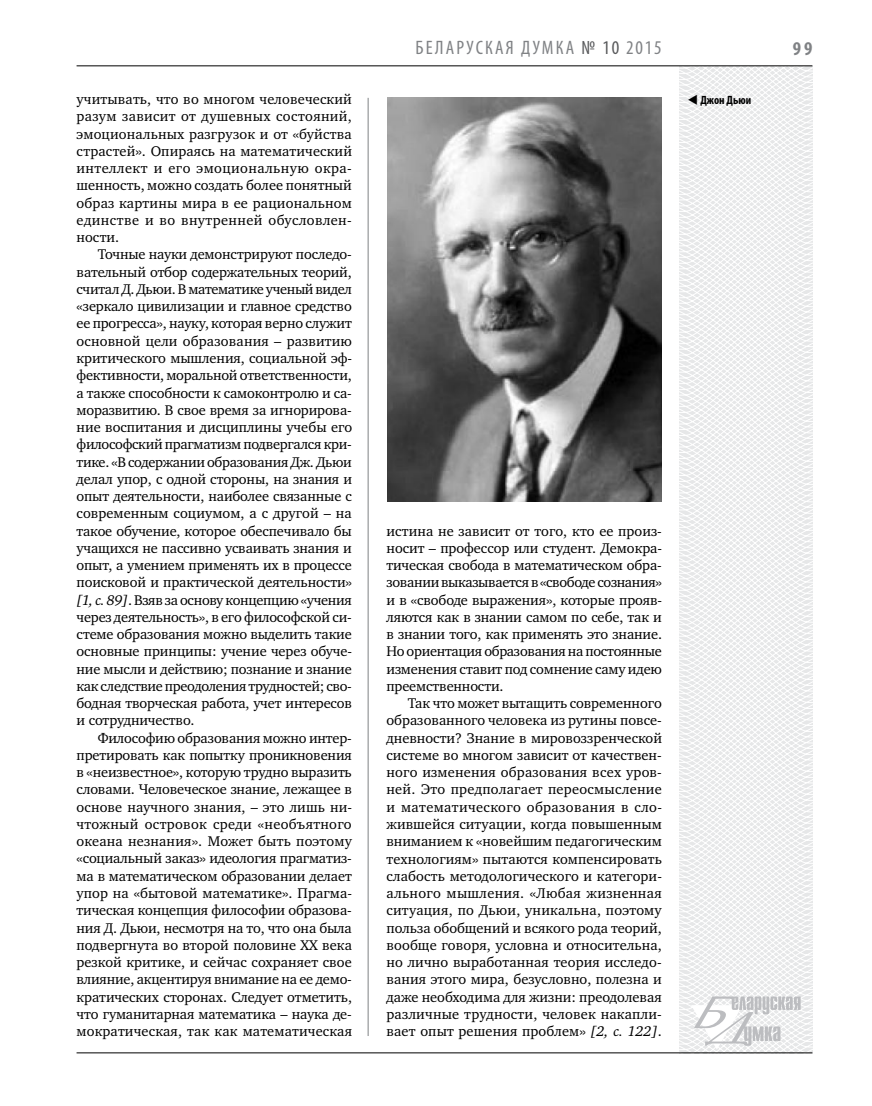
<style>
.page{position:relative;width:872px;height:1106px;background:#fff}
.page>*{position:absolute;margin:0;border:0;box-sizing:border-box;transform-origin:0 0}
.t1{font:condensed 19.5px "Myriad Pro";letter-spacing:.11em;color:#808285}
.t2{font:700 condensed 19.5px "Myriad Pro";color:#808285}
.t3{font:14.4px/17.2px "Charter C";letter-spacing:.005em;color:#000;text-align:justify}
.t4{font:700 condensed 12px "Myriad Pro";color:#000}
.s1{font-style:italic}
.s2{color:#58595b}
</style>
<div class="page">
<hr style="left:368px;top:98px;width:1px;height:938px;background:#808285">
<svg style="left:621px;top:65px;width:192px;height:989px"></svg>
<svg style="left:691px;top:996px;width:109px;height:53px"></svg>
<hr style="left:77px;top:65px;width:735px;height:1px;background:#000">
<hr style="left:77px;top:1052px;width:735px;height:1px;background:#000">
<img style="left:387px;top:97px;width:275px;height:404px">
<svg style="left:698px;top:104px;width:12px;height:1px"></svg>
<p class="t3" style="left:77px;top:91px;width:277px">учитывать, что во многом человеческий разум зависит от душевных состояний, эмоциональных разгрузок и от «буйства страстей». Опираясь на математический интеллект и его эмоциональную окра&shy;шенность, можно создать более понятный образ картины мира в ее рациональном единстве и во внутренней обусловлен&shy;ности.</p>
<p class="t3" style="left:77px;top:246px;width:277px;text-indent:21px">Точные науки демонстрируют последо&shy;вательный отбор содержательных теорий, считал Д. Дьюи. В математике ученый видел «зеркало цивилизации и главное средство ее прогресса», науку, которая верно служит основной цели образования – развитию критического мышления, социальной эф&shy;фективности, моральной ответственности, а также способности к самоконтролю и са&shy;моразвитию. В свое время за игнорирова&shy;ние воспитания и дисциплины учебы его философский прагматизм подвергался кри&shy;тике. «В содержании образования Дж. Дьюи делал упор, с одной стороны, на знания и опыт деятельности, наиболее связанные с современным социумом, а с другой – на такое обучение, которое обеспечивало бы учащихся не пассивно усваивать знания и опыт, а умением применять их в процессе поисковой и практической деятельности» <span class="s1">[1, с. 89]</span>. Взяв за основу концепцию «учения через деятельность», в его философской си&shy;стеме образования можно выделить такие основные принципы: учение через обуче&shy;ние мысли и действию; познание и знание как следствие преодоления трудностей; сво&shy;бодная творческая работа, учет интересов и сотрудничество.</p>
<p class="t3" style="left:77px;top:729px;width:277px;text-indent:21px">Философию образования можно интер&shy;претировать как попытку проникновения в «неизвестное», которую трудно выразить словами. Человеческое знание, лежащее в основе научного знания, – это лишь ни&shy;чтожный островок среди «необъятного океана незнания». Может быть поэтому «социальный заказ» идеология прагматиз&shy;ма в математическом образовании делает упор на «бытовой математике». Прагма&shy;тическая концепция философии образова&shy;ния Д. Дьюи, несмотря на то, что она была подвергнута во второй половине ХХ века резкой критике, и сейчас сохраняет свое влияние, акцентируя внимание на ее демо&shy;кратических сторонах. Следует отметить, что гуманитарная математика – наука де&shy;мократическая, так как математическая</p>
<h1 class="t1" style="left:415px;top:36px;width:248px">БЕЛА РУСКАЯ ДУМКА <span class="s2">№ 10</span> 2015</h1>
<h1 class="t2" style="left:793px;top:37px;width:21px">99</h1>
<p class="t4" style="left:687px;top:93px;width:65px">▼ Джон Дьюи</p>
<p class="t3" style="left:386px;top:522px;width:277px">истина не зависит от того, кто ее произ&shy;носит – профессор или студент. Демокра&shy;тическая свобода в математическом обра&shy;зовании выказывается в «свободе сознания» и в «свободе выражения», которые прояв&shy;ляются как в знании самом по себе, так и в знании того, как применять это знание.<br>Но ориентация образования на постоянные изменения ставит под сомнение саму идею преемственности.</p>
<p class="t3" style="left:386px;top:695px;width:277px;text-indent:21px">Так что может вытащить современного образованного человека из рутины повсе&shy;дневности? Знание в мировоззренческой системе во многом зависит от качествен&shy;ного изменения образования всех уров&shy;ней. Это предполагает переосмысление и математического образования в сло&shy;жившейся ситуации, когда повышенным вниманием к «новейшим педагогическим технологиям» пытаются компенсировать слабость методологического и категори&shy;ального мышления. «Любая жизненная ситуация, по Дьюи, уникальна, поэтому польза обобщений и всякого рода теорий, вообще говоря, условна и относительна, но лично выработанная теория исследо&shy;вания этого мира, безусловно, полезна и даже необходима для жизни: преодолевая различные трудности, человек накапли&shy;вает опыт решения проблем» <span class="s1">[2, с. 122]</span>.</p>
</div>
